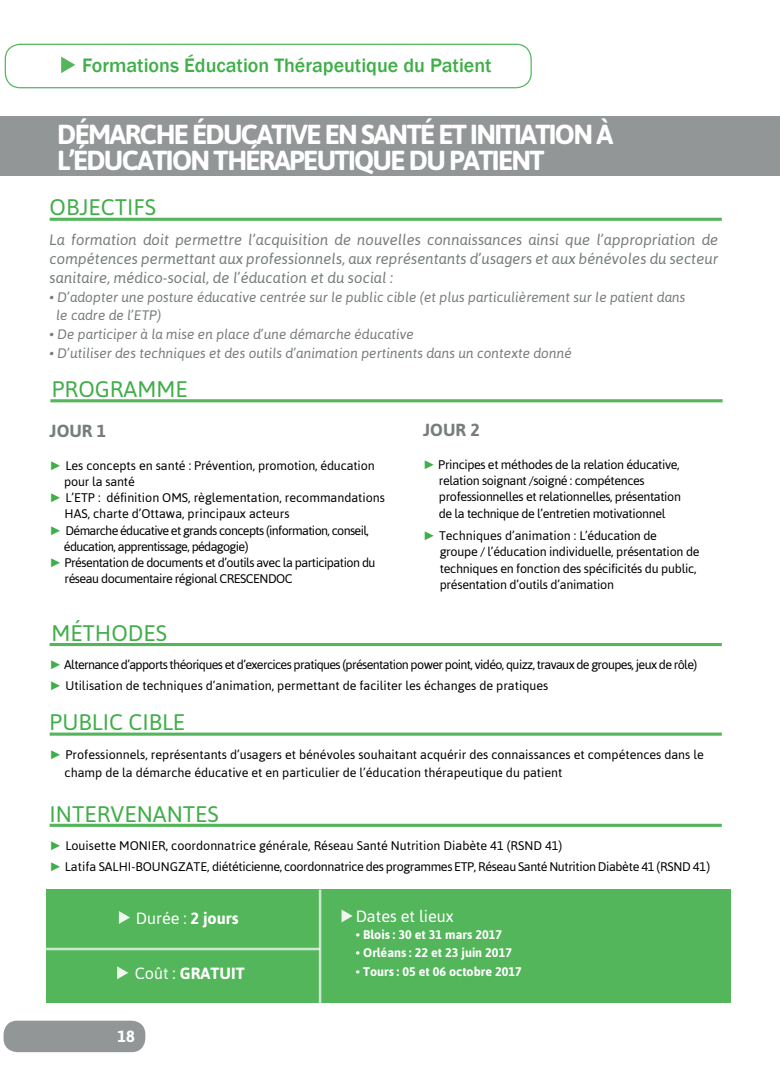
<style>
.page{position:relative;width:780px;height:1088px;background:#fff}
.page>*{position:absolute;margin:0;border:0;box-sizing:border-box;transform-origin:0 0}
.t1{font:700 27.5px/26.2px "Asap";letter-spacing:-.06em;color:#fff}
.t2{font:22.5px "Asap";color:#40ae49}
.t3{font:500 20px "Franklin Gothic";color:#40ae49}
.t4{font:700 17.5px "Asap";color:#777c7d}
.t5{font:16.25px "Asap";color:#fff}
.t6{font:700 16.25px "Asap";color:#fff}
.t7{font:italic 15px/18.8px "Asap";color:#777c7d;text-align:justify}
.t8{font:italic 13.75px "Asap";color:#777c7d}
.t9{font:12.5px/18.8px "Asap";color:#000}
.t10{font:12.5px/16.2px "Asap";letter-spacing:-.02em;color:#000}
.t11{font:12.5px/16.2px "Asap";letter-spacing:-.05em;color:#000}
.t12{font:12.5px/16.2px "Asap";letter-spacing:-.04em;color:#000}
.t13{font:700 12.5px "Asap";color:#fff}
.s1{font-family:"Arial";color:#40ae49}
.s2{font-weight:700}
.s3{font-weight:400}
</style>
<div class="page">
<div style="left:5px;top:44px;width:526px;height:44px;border:1px solid #40ae49;border-radius:15px"></div>
<div style="left:46px;top:889px;width:684px;height:114px;background:#53b65b"></div>
<svg style="left:61px;top:57px;width:14px;height:16px"></svg>
<div style="left:0;top:117px;width:780px;height:59px;background:#929697"></div>
<hr style="left:50px;top:399px;width:672px;height:3px;background:#40ae49">
<hr style="left:50px;top:643px;width:671px;height:3px;background:#40ae49">
<svg style="left:50px;top:732px;width:671px;height:4px;background:#78c57f"></svg>
<hr style="left:50px;top:824px;width:671px;height:3px;background:#40ae49">
<hr style="left:50px;top:218px;width:671px;height:3px;background:#40ae49">
<svg style="left:341px;top:909px;width:11px;height:13px"></svg>
<hr style="left:46px;top:948px;width:274px;height:2px;background:#fff">
<svg style="left:119px;top:911px;width:11px;height:13px"></svg>
<svg style="left:117px;top:966px;width:11px;height:13px"></svg>
<hr style="left:319px;top:889px;width:2px;height:199px;background:#fff">
<div style="left:4px;top:1020px;width:141px;height:32px;background:#929697;border-radius:14px"></div>
<h3 class="t3" style="left:82px;top:53px;width:411px">Formations Éducation Thérapeutique du Patient</h3>
<p class="t1" style="left:57px;top:121px;width:557px">DÉMARCHE ÉDUCATIVE EN SANTÉ ET INITIATION À<br>L’ÉDUCATION THÉRAPEUTIQUE DU PATIENT</p>
<p class="t2" style="left:50px;top:194px;width:108px">OBJECTIFS</p>
<p class="t7" style="left:50px;top:231px;width:670px">La formation doit permettre l’acquisition de nouvelles connaissances ainsi que l’appropriation de compétences permettant aux professionnels, aux représentants d’usagers et aux bénévoles du secteur sanitaire, médico-social, de l’éducation et du social :</p>
<p class="t8" style="left:50px;top:289px;width:637px">• D’adopter une posture éducative centrée sur le public cible (et plus particulièrement sur le patient dans</p>
<p class="t8" style="left:56px;top:308px;width:106px">le cadre de l’ETP)</p>
<p class="t8" style="left:50px;top:326px;width:366px">• De participer à la mise en place d’une démarche éducative</p>
<p class="t8" style="left:50px;top:345px;width:523px">• D’utiliser des techniques et des outils d’animation pertinents dans un contexte donné</p>
<p class="t2" style="left:52px;top:376px;width:137px">PROGRAMME</p>
<p class="t4" style="left:50px;top:421px;width:58px">JOUR 1</p>
<p class="t10" style="left:64px;top:457px;width:312px;text-indent:-14px"><span class="s1">►</span> Les concepts en santé : Prévention, promotion, éducation pour la santé</p>
<p class="t9" style="left:65px;top:489px;width:322px;line-height:16.2px;text-indent:-15px"><span class="s1">►</span> L’ETP : définition OMS, règlementation, recommandations<br>HAS, charte d’Ottawa, principaux acteurs</p>
<p class="t11" style="left:64px;top:522px;width:306px;text-indent:-14px"><span class="s1">►</span> Démarche éducative et grands concepts (information, conseil, éducation, apprentissage, pédagogie)</p>
<p class="t12" style="left:65px;top:554px;width:312px;text-indent:-15px"><span class="s1">►</span> Présentation de documents et d’outils avec la participation du réseau documentaire régional CRESCENDOC</p>
<p class="t2" style="left:51px;top:620px;width:117px">MÉTHODES</p>
<p class="t4" style="left:423px;top:420px;width:58px">JOUR 2</p>
<p class="t10" style="left:439px;top:456px;width:243px;text-indent:-16px"><span class="s1">►</span> Principes et méthodes de la relation éducative, relation soignant /soigné : compétences professionnelles et relationnelles, présentation</p>
<p class="t10" style="left:439px;top:505px;width:228px">de la technique de l’entretien motivationnel</p>
<p class="t9" style="left:423px;top:526px;width:235px"><span class="s1">►</span> Techniques d’animation : L’éducation de</p>
<p class="t10" style="left:439px;top:544px;width:261px">groupe / l’éducation individuelle, présentation de techniques en fonction des spécificités du public, présentation d’outils d’animation</p>
<p class="t11" style="left:50px;top:656px;width:649px"><span class="s1">►</span> Alternance d’apports théoriques et d’exercices pratiques (présentation power point, vidéo, quizz, travaux de groupes, jeux de rôle)</p>
<p class="t9" style="left:50px;top:676px;width:500px"><span class="s1">►</span> Utilisation de techniques d’animation, permettant de faciliter les échanges de pratiques</p>
<p class="t2" style="left:50px;top:709px;width:137px">PUBLIC CIBLE</p>
<p class="t9" style="left:65px;top:745px;width:640px;text-indent:-15px"><span class="s1">►</span> Professionnels, représentants d’usagers et bénévoles souhaitant acquérir des connaissances et compétences dans le champ de la démarche éducative et en particulier de l’éducation thérapeutique du patient</p>
<p class="t2" style="left:50px;top:800px;width:171px">INTERVENANTES</p>
<p class="t9" style="left:50px;top:836px;width:514px"><span class="s1">►</span> Louisette MONIER, coordonnatrice générale, Réseau Santé Nutrition Diabète 41 (RSND 41)</p>
<p class="t10" style="left:50px;top:858px;width:662px"><span class="s1">►</span> Latifa SALHI-BOUNGZATE, diététicienne, coordonnatrice des programmes ETP, Réseau Santé Nutrition Diabète 41 (RSND 41)</p>
<p class="t5" style="left:136px;top:908px;width:104px">Durée : <span class="s2">2 jours</span></p>
<p class="t5" style="left:355px;top:907px;width:100px">Dates et lieux</p>
<p class="t6" style="left:135px;top:963px;width:111px"><span class="s3">Coût :</span> GRATUIT</p>
<p class="t6" style="left:117px;top:1027px;width:19px">18</p>
<p class="t13" style="left:356px;top:927px;width:148px">• Blois : 30 et 31 mars 2017</p>
<p class="t13" style="left:356px;top:946px;width:157px">• Orléans : 22 et 23 juin 2017</p>
<p class="t13" style="left:356px;top:964px;width:167px">• Tours : 05 et 06 octobre 2017</p>
</div>
